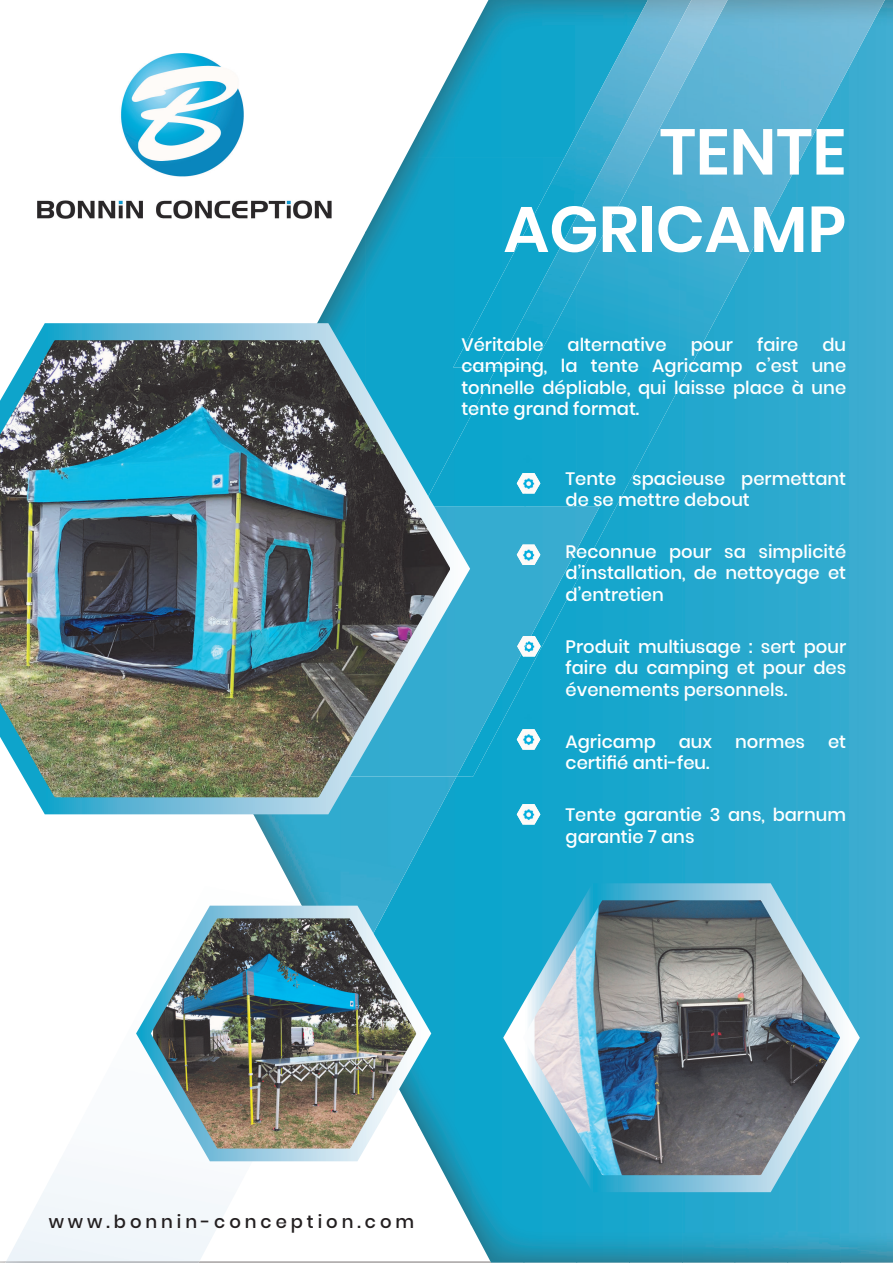
<style>
.page{position:relative;width:893px;height:1263px;background:#fff}
.page>*{position:absolute;margin:0;border:0;box-sizing:border-box;transform-origin:0 0}
.t1{font:600 64.5px/77.4px "Poppins";color:#fff;text-align:right}
.t2{font:500 18px/21.6px "Poppins";color:#fff;text-align:justify}
.t3{font:500 18px "Poppins";letter-spacing:.22em;color:#231f20}
</style>
<div class="page">
<img style="left:0;top:1261px;width:893px;height:2px">
<img style="left:418px;top:67px;width:35px;height:90px">
<img style="left:841px;top:0;width:52px;height:1262px">
<div style="left:788px;top:97px;width:53px;height:1165px;background:#2eaacf"></div>
<img style="left:366px;top:132px;width:53px;height:176px">
<div style="left:418px;top:157px;width:35px;height:105px;background:#0ea4cb"></div>
<div style="left:735px;top:207px;width:53px;height:1055px;background:#29a9ce"></div>
<img style="left:325px;top:231px;width:41px;height:77px">
<div style="left:418px;top:262px;width:35px;height:46px;background:#0ea4cb"></div>
<div style="left:683px;top:311px;width:52px;height:951px;background:#23a7ce"></div>
<div style="left:630px;top:388px;width:53px;height:874px;background:#1ba7cd"></div>
<img style="left:577px;top:485px;width:53px;height:777px">
<img style="left:524px;top:776px;width:53px;height:486px">
<img style="left:471px;top:776px;width:53px;height:486px">
<img style="left:439px;top:823px;width:32px;height:402px">
<img style="left:453px;top:0;width:44px;height:367px">
<img style="left:728px;top:0;width:106px;height:207px">
<img style="left:833px;top:0;width:52px;height:97px">
<div style="left:628px;top:367px;width:52px;height:118px;background:#1ba7cd"></div>
<div style="left:577px;top:367px;width:51px;height:215px;background:#16a6cc"></div>
<img style="left:728px;top:207px;width:47px;height:104px">
<div style="left:525px;top:367px;width:52px;height:140px;background:#12a5cc"></div>
<img style="left:679px;top:367px;width:41px;height:21px">
<div style="left:480px;top:367px;width:45px;height:140px;background:#0ea5cc"></div>
<img style="left:497px;top:0;width:231px;height:367px">
<img style="left:5px;top:1261px;width:195px;height:2px">
<img style="left:258px;top:823px;width:198px;height:164px">
<img style="left:480px;top:507px;width:120px;height:269px">
<img style="left:38px;top:53px;width:293px;height:166px">
<img style="left:0;top:308px;width:480px;height:515px">
<svg style="left:493px;top:868px;width:377px;height:333px"></svg>
<img style="left:129px;top:894px;width:310px;height:274px">
<img style="left:517px;top:473px;width:23px;height:20px">
<img style="left:517px;top:544px;width:23px;height:21px">
<img style="left:521px;top:636px;width:20px;height:20px">
<img style="left:517px;top:636px;width:14px;height:18px">
<img style="left:517px;top:729px;width:23px;height:21px">
<img style="left:517px;top:804px;width:23px;height:20px">
<h1 class="t1" style="left:504px;top:114px;width:344px">TENTE<br>AGRICAMP</h1>
<p class="t2" style="left:461px;top:334px;width:84px">Véritable</p>
<p class="t2" style="left:568px;top:334px;width:101px">alternative</p>
<p class="t2" style="left:691px;top:334px;width:44px">pour</p>
<p class="t2" style="left:757px;top:334px;width:43px">faire</p>
<p class="t2" style="left:461px;top:334px;width:386px;text-indent:361px">du camping, la tente Agricamp c’est une tonnelle dépliable, qui laisse place à une tente grand format.</p>
<p class="t2" style="left:566px;top:467px;width:282px">Tente spacieuse permettant de se mettre debout</p>
<p class="t2" style="left:566px;top:541px;width:282px">Reconnue pour sa simplicité d’installation, de nettoyage et d’entretien</p>
<p class="t2" style="left:566px;top:636px;width:282px">Produit multiusage : sert pour faire du camping et pour des évenements personnels.</p>
<p class="t2" style="left:566px;top:731px;width:92px">Agricamp</p>
<p class="t2" style="left:679px;top:731px;width:35px">aux</p>
<p class="t2" style="left:735px;top:731px;width:71px">normes</p>
<p class="t2" style="left:828px;top:731px;width:20px">et</p>
<p class="t2" style="left:566px;top:752px;width:146px">certifié anti-feu.</p>
<p class="t2" style="left:566px;top:804px;width:282px">Tente garantie 3 ans, barnum garantie 7 ans</p>
<p class="t3" style="left:49px;top:1211px;width:367px">www.bonnin-conception.com</p>
</div>
